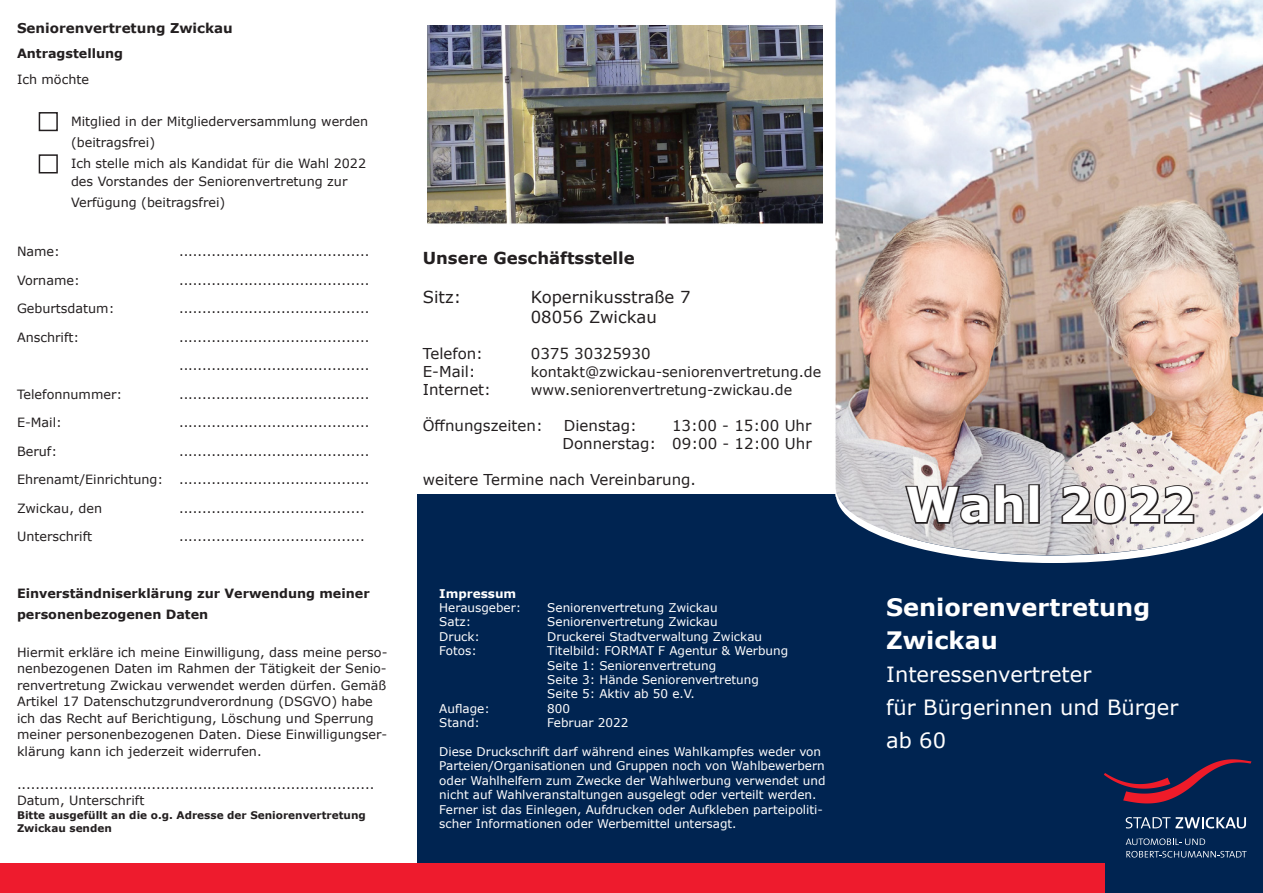
<style>
.page{position:relative;width:1263px;height:893px;background:#fff}
.page>*{position:absolute;margin:0;border:0;box-sizing:border-box;transform-origin:0 0}
.t1{font:700 48px "Verdana";color:#fff}
.t2{font:700 24px "Verdana";color:#fff}
.t3{font:21px "Verdana";color:#fff}
.t4{font:16.5px "Verdana";color:#231f20}
.t5{font:700 16.5px "Verdana";color:#231f20}
.t6{font:15px "Verdana";color:#231f20}
.t7{font:14.25px "Verdana";color:#231f20}
.t8{font:700 13.5px "Verdana";color:#231f20}
.t9{font:12.75px/16.5px "Verdana";color:#231f20}
.t10{font:700 12.75px/21px "Verdana";color:#231f20}
.t11{font:12px/14.4px "Verdana";color:#fff}
.t12{font:700 10.5px/13.5px "Verdana";color:#231f20}
.s1{font-weight:700}
</style>
<div class="page">
<div style="left:417px;top:495px;width:846px;height:398px;background:#002451"></div>
<svg style="left:832px;top:0;width:323px;height:563px"></svg>
<div style="left:0;top:863px;width:1104px;height:30px;background:#ee1b2d"></div>
<img style="left:836px;top:0;width:427px;height:555px">
<svg style="left:1104px;top:759px;width:147px;height:44px"></svg>
<svg style="left:1126px;top:817px;width:120px;height:11px"></svg>
<svg style="left:1126px;top:838px;width:79px;height:7px"></svg>
<svg style="left:1126px;top:851px;width:120px;height:6px"></svg>
<svg style="left:903px;top:483px;width:122px;height:43px"></svg>
<div style="left:1028px;top:484px;width:12px;height:40px;border:3px solid #231f20"></div>
<svg style="left:1060px;top:483px;width:136px;height:43px"></svg>
<img style="left:427px;top:25px;width:396px;height:199px">
<div style="left:39px;top:112px;width:19px;height:19px;border:2px solid #231f20"></div>
<div style="left:39px;top:154px;width:19px;height:19px;border:2px solid #231f20"></div>
<p class="t8" style="left:17px;top:18px;width:217px">Seniorenvertretung Zwickau</p>
<p class="t10" style="left:17px;top:43px;width:108px">Antragstellung</p>
<p class="t9" style="left:17px;top:71px;width:74px">Ich möchte</p>
<p class="t9" style="left:71px;top:113px;width:299px">Mitglied in der Mitgliederversammlung werden</p>
<p class="t9" style="left:71px;top:134px;width:86px">(beitragsfrei)</p>
<p class="t9" style="left:71px;top:155px;width:297px">Ich stelle mich als Kandidat für die Wahl 2022</p>
<p class="t9" style="left:71px;top:173px;width:278px">des Vorstandes der Seniorenvertretung zur</p>
<p class="t9" style="left:71px;top:194px;width:156px">Verfügung (beitragsfrei)</p>
<p class="t9" style="left:17px;top:243px;width:44px">Name:</p>
<p class="t9" style="left:179px;top:243px;width:192px">.........................................</p>
<p class="t9" style="left:17px;top:272px;width:64px">Vorname:</p>
<p class="t9" style="left:179px;top:272px;width:192px">.........................................</p>
<p class="t9" style="left:17px;top:300px;width:99px">Geburtsdatum:</p>
<p class="t9" style="left:179px;top:300px;width:192px">.........................................</p>
<p class="t9" style="left:17px;top:329px;width:64px">Anschrift:</p>
<p class="t9" style="left:179px;top:329px;width:192px">.........................................</p>
<p class="t9" style="left:179px;top:357px;width:192px">.........................................</p>
<p class="t9" style="left:17px;top:386px;width:107px">Telefonnummer:</p>
<p class="t9" style="left:179px;top:386px;width:192px">.........................................</p>
<p class="t9" style="left:17px;top:414px;width:47px">E-Mail:</p>
<p class="t9" style="left:179px;top:414px;width:192px">.........................................</p>
<p class="t9" style="left:17px;top:443px;width:42px">Beruf:</p>
<p class="t9" style="left:179px;top:443px;width:192px">.........................................</p>
<p class="t9" style="left:17px;top:471px;width:354px">Ehrenamt/Einrichtung: .........................................</p>
<p class="t9" style="left:17px;top:500px;width:87px">Zwickau, den</p>
<p class="t9" style="left:179px;top:500px;width:187px">........................................</p>
<p class="t9" style="left:17px;top:528px;width:77px">Unterschrift</p>
<p class="t9" style="left:179px;top:528px;width:187px">........................................</p>
<p class="t10" style="left:17px;top:583px;width:354px">Einverständniserklärung zur Verwendung meiner personenbezogenen Daten</p>
<p class="t9" style="left:17px;top:644px;width:372px">Hiermit erkläre ich meine Einwilligung, dass meine perso&shy;nenbezogenen Daten im Rahmen der Tätigkeit der Senio&shy;renvertretung Zwickau verwendet werden dürfen. Gemäß Artikel 17 Datenschutzgrundverordnung (DSGVO) habe ich das Recht auf Berichtigung, Löschung und Sperrung meiner personenbezogenen Daten. Diese Einwilligungser&shy;klärung kann ich jederzeit widerrufen.</p>
<p class="t9" style="left:17px;top:776px;width:359px">.............................................................................</p>
<p class="t9" style="left:17px;top:792px;width:129px">Datum, Unterschrift</p>
<p class="t12" style="left:17px;top:808px;width:350px">Bitte ausgefüllt an die o.g. Adresse der Seniorenvertretung<br>Zwickau senden</p>
<p class="t5" style="left:423px;top:246px;width:214px">Unsere Geschäftsstelle</p>
<p class="t4" style="left:423px;top:286px;width:40px">Sitz:</p>
<p class="t4" style="left:531px;top:286px;width:161px">Kopernikusstraße 7</p>
<p class="t4" style="left:531px;top:306px;width:127px">08056 Zwickau</p>
<p class="t6" style="left:423px;top:343px;width:62px">Telefon:</p>
<p class="t6" style="left:531px;top:343px;width:121px">0375 30325930</p>
<p class="t6" style="left:423px;top:361px;width:54px">E-Mail:</p>
<p class="t7" style="left:531px;top:362px;width:292px">kontakt@zwickau-seniorenvertretung.de</p>
<p class="t6" style="left:423px;top:379px;width:70px">Internet:</p>
<p class="t7" style="left:531px;top:380px;width:263px">www.seniorenvertretung-zwickau.de</p>
<p class="t6" style="left:423px;top:415px;width:121px">Öffnungszeiten:</p>
<p class="t6" style="left:564px;top:415px;width:75px">Dienstag:</p>
<p class="t6" style="left:672px;top:415px;width:141px">13:00 - 15:00 Uhr</p>
<p class="t6" style="left:562px;top:433px;width:251px">Donnerstag: 09:00 - 12:00 Uhr</p>
<p class="t6" style="left:423px;top:469px;width:275px">weitere Termine nach Vereinbarung.</p>
<p class="t11" style="left:439px;top:586px;width:83px"><span class="s1">Impressum<br></span>Herausgeber:</p>
<p class="t11" style="left:547px;top:600px;width:172px">Seniorenvertretung Zwickau</p>
<p class="t11" style="left:439px;top:615px;width:33px">Satz:</p>
<p class="t11" style="left:547px;top:615px;width:172px">Seniorenvertretung Zwickau</p>
<p class="t11" style="left:439px;top:629px;width:42px">Druck:</p>
<p class="t11" style="left:547px;top:629px;width:216px">Druckerei Stadtverwaltung Zwickau</p>
<p class="t11" style="left:439px;top:644px;width:39px">Fotos:</p>
<p class="t11" style="left:547px;top:644px;width:242px">Titelbild: FORMAT F Agentur &amp; Werbung<br>Seite 1: Seniorenvertretung<br>Seite 3: Hände Seniorenvertretung<br>Seite 5: Aktiv ab 50 e.V.</p>
<p class="t11" style="left:439px;top:701px;width:52px">Auflage:</p>
<p class="t11" style="left:547px;top:701px;width:24px">800</p>
<p class="t11" style="left:439px;top:716px;width:42px">Stand:</p>
<p class="t11" style="left:547px;top:716px;width:83px">Februar 2022</p>
<p class="t11" style="left:439px;top:744px;width:388px">Diese Druckschrift darf während eines Wahlkampfes weder von Parteien/Organisationen und Gruppen noch von Wahlbewerbern oder Wahlhelfern zum Zwecke der Wahlwerbung verwendet und nicht auf Wahlveranstaltungen ausgelegt oder verteilt werden.<br>Ferner ist das Einlegen, Aufdrucken oder Aufkleben parteipoliti&shy;scher Informationen oder Werbemittel untersagt.</p>
<p class="t1" style="left:905px;top:471px;width:291px">Wahl 2022</p>
<p class="t2" style="left:886px;top:590px;width:265px">Seniorenvertretung</p>
<p class="t2" style="left:886px;top:623px;width:113px">Zwickau</p>
<p class="t3" style="left:886px;top:660px;width:207px">Interessenvertreter</p>
<p class="t3" style="left:886px;top:693px;width:294px">für Bürgerinnen und Bürger</p>
<p class="t3" style="left:886px;top:726px;width:61px">ab 60</p>
</div>
